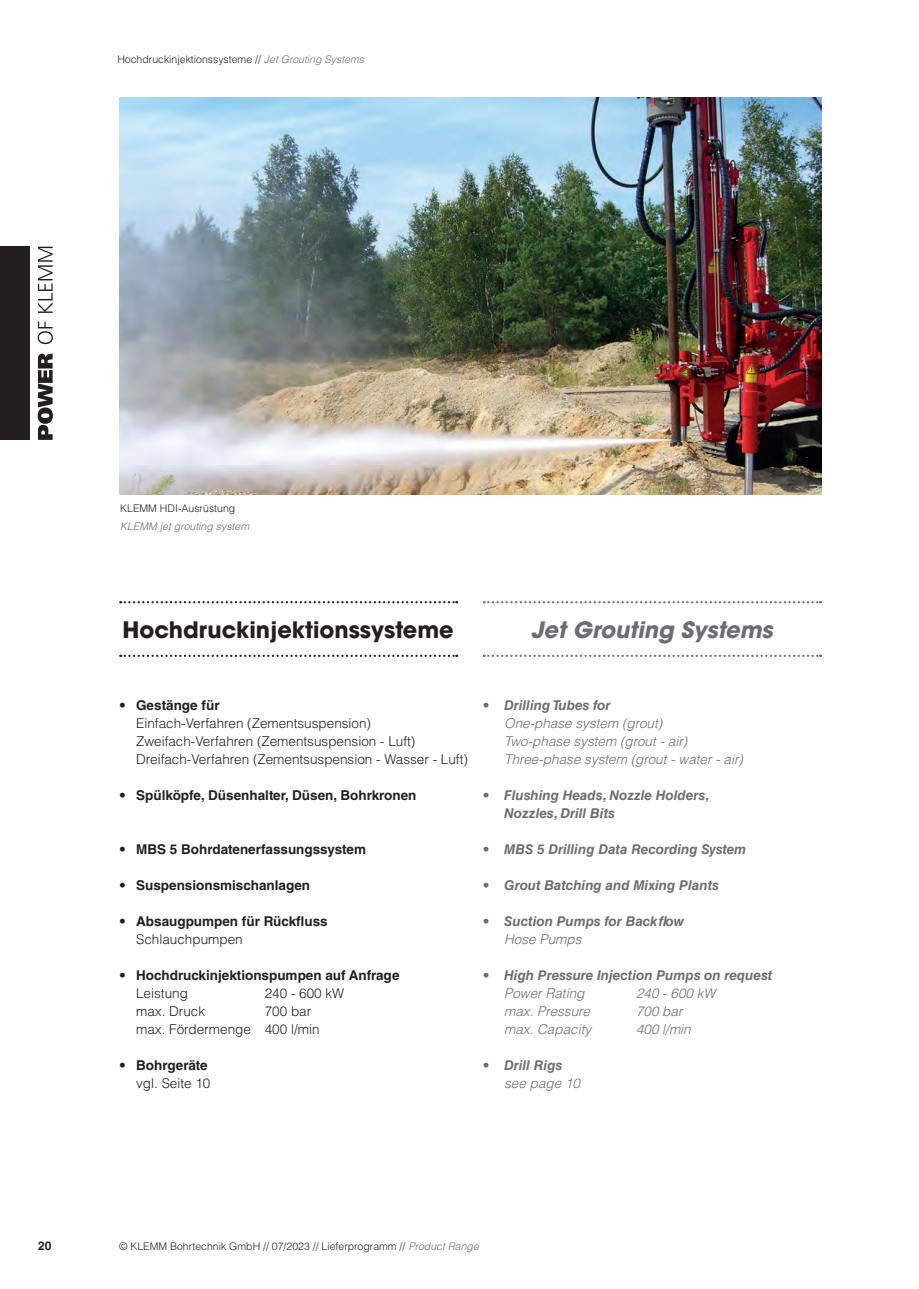
<style>
.page{position:relative;width:919px;height:1289px;background:#fff}
.page>*{position:absolute;margin:0;border:0;box-sizing:border-box;transform-origin:0 0}
.t1{font:700 22.5px "ITC Avant Garde Std";color:#231f20}
.t2{font:italic 700 22.5px "ITC Avant Garde Std";color:#6c6d70}
.t3{font:italic 700 13.5px/18px "Helvetica LT Std";color:#6c6d70}
.t4{font:300 13.5px/18px "Helvetica LT Std";color:#231f20}
.t5{font:700 13.5px/18px "Helvetica LT Std";color:#231f20}
.t6{font:italic 300 13.5px/18px "Helvetica LT Std";color:#6c6d70}
.t7{font:700 12px "Helvetica LT Std";color:#231f20}
.t8{font:300 10.5px "Helvetica LT Std";color:#231f20}
.t9{font:italic 300 10.5px "Helvetica LT Std";color:#6c6d70}
.s1{font-style:italic;color:#6c6d70}
.s2{font-weight:700}
.s3{font-weight:300}
.s4{font-style:normal}
.s5{font-weight:300;font-style:normal}
</style>
<div class="page">
<div style="left:0;top:247px;width:30px;height:193px;background:#231f20"></div>
<svg style="left:38px;top:353px;width:15px;height:87px"></svg>
<svg style="left:38px;top:321px;width:15px;height:23px"></svg>
<svg style="left:38px;top:247px;width:15px;height:66px"></svg>
<img style="left:119px;top:98px;width:702px;height:396px">
<svg style="left:120px;top:601px;width:337px;height:2px"></svg>
<svg style="left:483px;top:601px;width:338px;height:2px"></svg>
<svg style="left:120px;top:654px;width:337px;height:3px"></svg>
<svg style="left:483px;top:654px;width:338px;height:3px"></svg>
<p class="t8" style="left:117px;top:53px;width:248px">Hochdruckinjektionssysteme // <span class="s1">Jet Grouting Systems</span></p>
<p class="t8" style="left:120px;top:502px;width:116px">KLEMM HDI-Ausrüstung</p>
<p class="t9" style="left:120px;top:520px;width:130px">KLEMM jet grouting system</p>
<h1 class="t1" style="left:123px;top:614px;width:332px">Hochdruckinjektionssysteme</h1>
<h1 class="t2" style="left:531px;top:615px;width:243px">Jet Grouting Systems</h1>
<p class="t4" style="left:136px;top:696px;width:333px;text-indent:-17px">• <span class="s2">Gestänge für<br></span>Einfach-Verfahren (Zementsuspension)<br>Zweifach-Verfahren (Zementsuspension - Luft)<br>Dreifach-Verfahren (Zementsuspension - Wasser - Luft)</p>
<p class="t5" style="left:119px;top:786px;width:299px"><span class="s3">•</span> Spülköpfe, Düsenhalter, Düsen, Bohrkronen</p>
<p class="t5" style="left:119px;top:840px;width:248px"><span class="s3">•</span> MBS 5 Bohrdatenerfassungssystem</p>
<p class="t5" style="left:119px;top:876px;width:192px"><span class="s3">•</span> Suspensionsmischanlagen</p>
<p class="t5" style="left:136px;top:912px;width:193px;text-indent:-17px"><span class="s3">•</span> Absaugpumpen für Rückfluss<br><span class="s3">Schlauchpumpen</span></p>
<p class="t5" style="left:136px;top:966px;width:265px;text-indent:-17px"><span class="s3">•</span> Hochdruckinjektionspumpen auf Anfrage<br><span class="s3">Leistung</span></p>
<p class="t4" style="left:265px;top:984px;width:81px">240 - 600 kW</p>
<p class="t4" style="left:136px;top:1002px;width:185px;text-indent:128px">700 bar max. Fördermenge 400 l/min</p>
<p class="t4" style="left:119px;top:1056px;width:93px;text-align:right">• <span class="s2">Bohrgeräte </span>vgl. Seite 10</p>
<p class="t4" style="left:136px;top:1002px;width:71px">max. Druck</p>
<p class="t6" style="left:504px;top:696px;width:240px;text-indent:-21px"><span class="s4">•</span> <span class="s2">Drilling Tubes for<br></span>One-phase system (grout)<br>Two-phase system (grout - air)<br>Three-phase system (grout - water - air)</p>
<p class="t3" style="left:504px;top:786px;width:207px;text-indent:-21px"><span class="s5">•</span> Flushing Heads, Nozzle Holders,<br>Nozzles, Drill Bits</p>
<p class="t3" style="left:483px;top:840px;width:265px"><span class="s5">•</span> MBS 5 Drilling Data Recording System</p>
<p class="t3" style="left:483px;top:876px;width:237px"><span class="s5">•</span> Grout Batching and Mixing Plants</p>
<p class="t3" style="left:504px;top:912px;width:182px;text-indent:-21px"><span class="s5">•</span> Suction Pumps for Backflow<br><span class="s3">Hose Pumps</span></p>
<p class="t3" style="left:504px;top:966px;width:269px;text-indent:-21px"><span class="s5">•</span> High Pressure Injection Pumps on request<br><span class="s3">Power Rating</span></p>
<p class="t6" style="left:636px;top:984px;width:81px">240 - 600 kW</p>
<p class="t6" style="left:504px;top:1002px;width:87px">max. Pressure</p>
<p class="t6" style="left:636px;top:1002px;width:48px">700 bar</p>
<p class="t6" style="left:504px;top:1020px;width:89px">max. Capacity</p>
<p class="t6" style="left:636px;top:1020px;width:56px">400 l/min</p>
<p class="t3" style="left:504px;top:1056px;width:77px;text-indent:-21px"><span class="s5">•</span> Drill Rigs <span class="s3">see page 10</span></p>
<p class="t7" style="left:38px;top:1238px;width:15px">20</p>
<p class="t8" style="left:119px;top:1239px;width:361px">© KLEMM Bohrtechnik GmbH // 07/2023 // Lieferprogramm // <span class="s1">Product Range</span></p>
</div>
